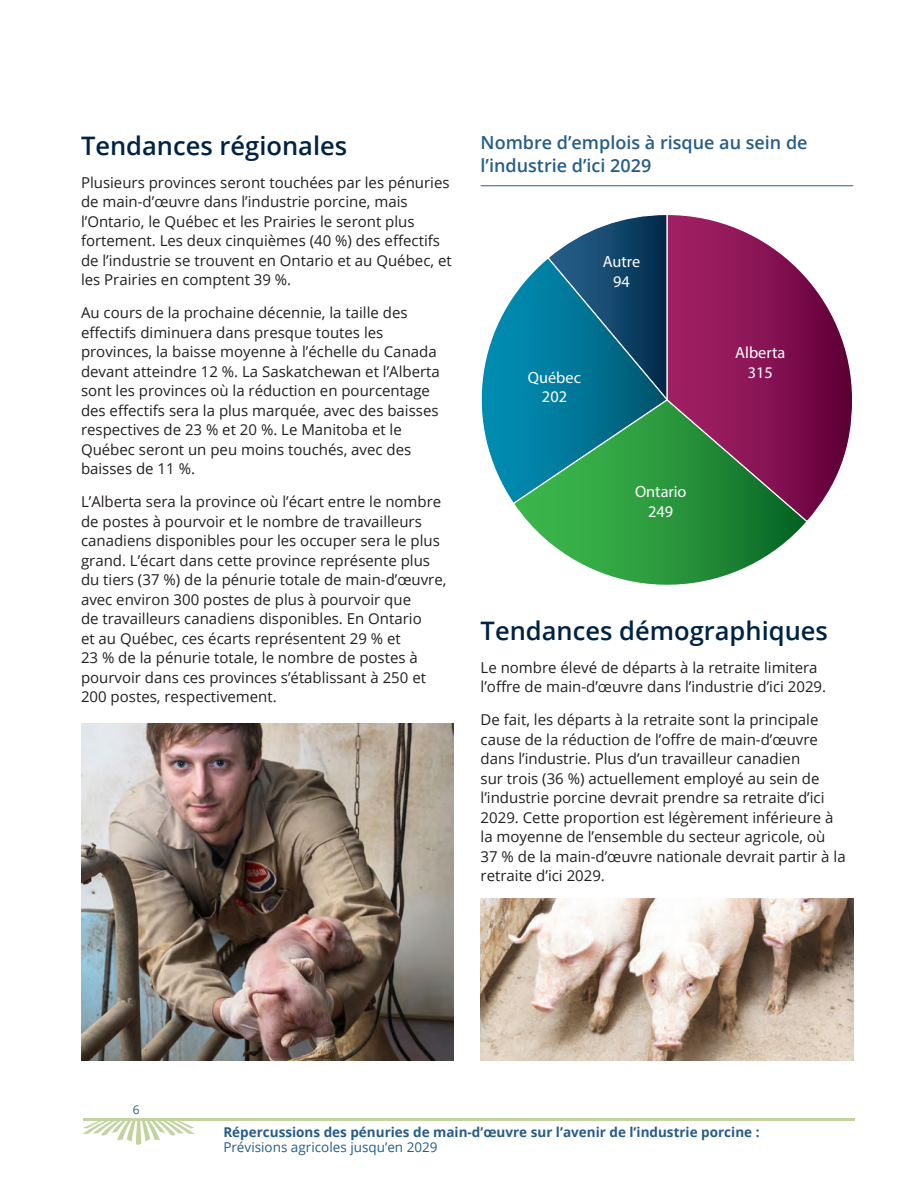
<style>
.page{position:relative;width:918px;height:1188px;background:#fff}
.page>*{position:absolute;margin:0;border:0;box-sizing:border-box;transform-origin:0 0}
.t1{font:600 25.5px "Open Sans";color:#002343}
.t2{font:600 18px/22.5px "Open Sans";color:#265d87}
.t3{font:16.35px/19.5px "Myriad Pro";color:#fff;text-align:center}
.t4{font:15px/19.5px "Open Sans";color:#231f20}
.t5{font:700 13.5px "Open Sans";color:#265d87}
.t6{font:13.5px "Open Sans";color:#265d87}
.t7{font:12px "Open Sans";color:#265d87}
</style>
<div class="page">
<svg style="left:82px;top:1121px;width:113px;height:24px"></svg>
<hr style="left:83px;top:1118px;width:772px;height:3px;background:#c3d3a0">
<img style="left:81px;top:723px;width:373px;height:338px">
<img style="left:481px;top:899px;width:372px;height:162px">
<hr style="left:481px;top:185px;width:372px;height:1px;background:#265d87">
<svg style="left:551px;top:214px;width:115px;height:42px"></svg>
<svg style="left:481px;top:256px;width:185px;height:244px;background:#2a7e9c"></svg>
<svg style="left:512px;top:398px;width:293px;height:187px"></svg>
<svg style="left:666px;top:215px;width:187px;height:308px"></svg>
<h1 class="t1" style="left:81px;top:128px;width:268px">Tendances régionales</h1>
<p class="t4" style="left:81px;top:172px;width:372px">Plusieurs provinces seront touchées par les pénuries de main-d’œuvre dans l’industrie porcine, mais l’Ontario, le Québec et les Prairies le seront plus fortement. Les deux cinquièmes (40 %) des effectifs de l’industrie se trouvent en Ontario et au Québec, et les Prairies en comptent 39 %.</p>
<p class="t4" style="left:81px;top:302px;width:360px">Au cours de la prochaine décennie, la taille des effectifs diminuera dans presque toutes les provinces, la baisse moyenne à l’échelle du Canada devant atteindre 12 %. La Saskatchewan et l’Alberta sont les provinces où la réduction en pourcentage des effectifs sera la plus marquée, avec des baisses respectives de 23 % et 20 %. Le Manitoba et le Québec seront un peu moins touchés, avec des baisses de 11 %.</p>
<p class="t4" style="left:81px;top:491px;width:367px">L’Alberta sera la province où l’écart entre le nombre de postes à pourvoir et le nombre de travailleurs canadiens disponibles pour les occuper sera le plus grand. L’écart dans cette province représente plus du tiers (37 %) de la pénurie totale de main-d’œuvre, avec environ 300 postes de plus à pourvoir que<br>de travailleurs canadiens disponibles. En Ontario<br>et au Québec, ces écarts représentent 29 % et<br>23 % de la pénurie totale, le nombre de postes à pourvoir dans ces provinces s’établissant à 250 et 200 postes, respectivement.</p>
<p class="t2" style="left:481px;top:131px;width:329px">Nombre d’emplois à risque au sein de l’industrie d’ici 2029</p>
<p class="t3" style="left:603px;top:252px;width:39px">Autre<br>94</p>
<p class="t3" style="left:735px;top:343px;width:52px">Alberta</p>
<p class="t3" style="left:528px;top:367px;width:55px">Québec</p>
<p class="t3" style="left:748px;top:362px;width:27px">315</p>
<p class="t3" style="left:542px;top:387px;width:27px">202</p>
<p class="t3" style="left:635px;top:482px;width:53px">Ontario<br>249</p>
<h1 class="t1" style="left:481px;top:613px;width:349px">Tendances démographiques</h1>
<p class="t4" style="left:481px;top:657px;width:347px">Le nombre élevé de départs à la retraite limitera l’offre de main-d’œuvre dans l’industrie d’ici 2029.</p>
<p class="t4" style="left:481px;top:710px;width:367px">De fait, les départs à la retraite sont la principale cause de la réduction de l’offre de main-d’œuvre dans l’industrie. Plus d’un travailleur canadien<br>sur trois (36 %) actuellement employé au sein de l’industrie porcine devrait prendre sa retraite d’ici 2029. Cette proportion est légèrement inférieure à la moyenne de l’ensemble du secteur agricole, où 37 % de la main-d’œuvre nationale devrait partir à la retraite d’ici 2029.</p>
<p class="t7" style="left:133px;top:1102px;width:8px">6</p>
<p class="t5" style="left:223px;top:1123px;width:538px">Répercussions des pénuries de main-d’œuvre sur l’avenir de l’industrie porcine :</p>
<p class="t6" style="left:223px;top:1138px;width:216px">Prévisions agricoles jusqu’en 2029</p>
</div>
